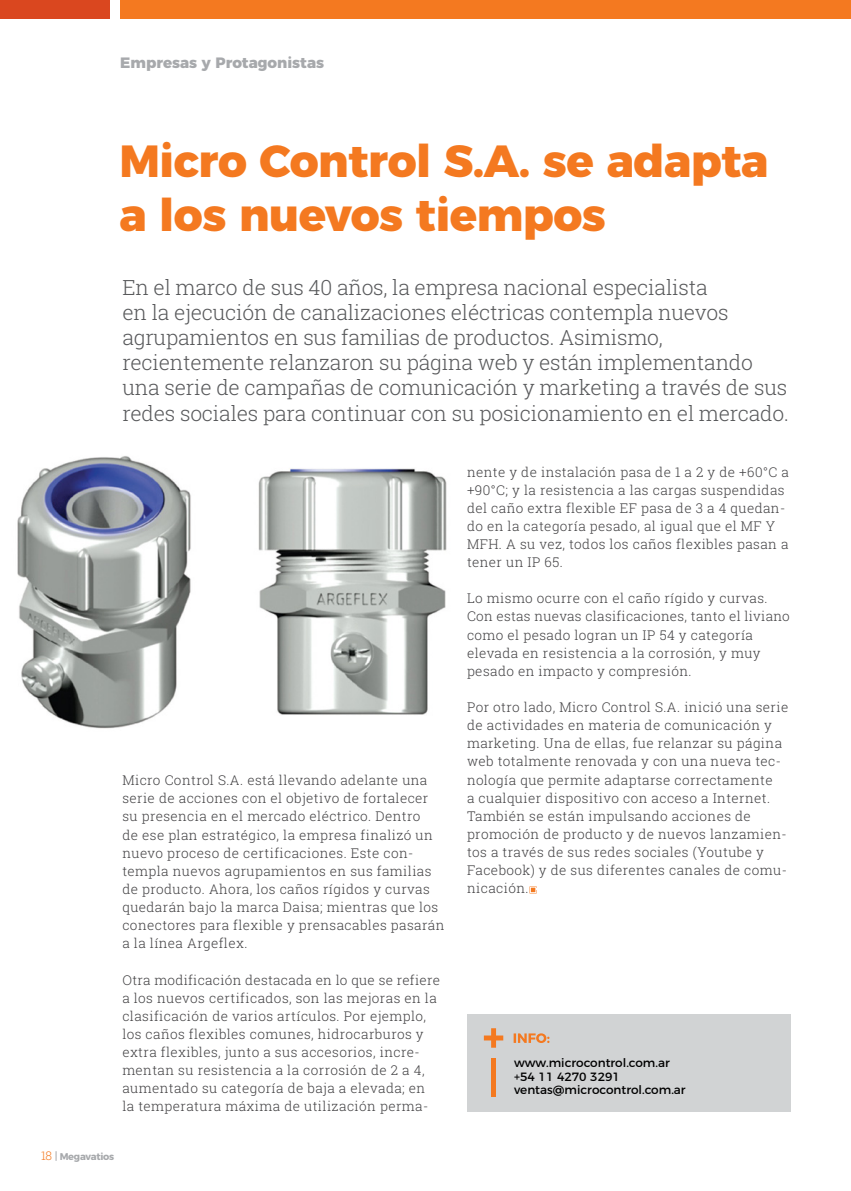
<style>
.page{position:relative;width:851px;height:1191px;background:#fff}
.page>*{position:absolute;margin:0;border:0;box-sizing:border-box;transform-origin:0 0}
.t1{font:800 45px/54px "Montserrat";letter-spacing:-.01em;color:#f47920}
.t2{font:300 21px/25.2px "Roboto Slab";letter-spacing:-.01em;color:#58595b}
.t3{font:800 15px "Montserrat";color:#a7a9ac}
.t4{font:300 13.5px/18.1px "Roboto Slab";letter-spacing:.03em;color:#414042}
.t5{font:12px/13.5px "Montserrat";color:#000}
.t6{font:700 9.75px "Montserrat";letter-spacing:-.025em;color:#a7a9ac}
.s1{font-family:"Roboto Slab";font-weight:300;font-size:12px;color:#f47920}
</style>
<div class="page">
<div style="left:0;top:0;width:110px;height:19px;background:#da471f"></div>
<div style="left:120px;top:0;width:730px;height:19px;background:#f47920"></div>
<div style="left:467px;top:1014px;width:323px;height:97px;background:#d1d3d4"></div>
<svg style="left:513px;top:1033px;width:36px;height:10px"></svg>
<svg style="left:484px;top:1028px;width:19px;height:19px"></svg>
<div style="left:491px;top:1057px;width:5px;height:39px;background:#f47920"></div>
<svg style="left:529px;top:886px;width:7px;height:7px"></svg>
<img style="left:17px;top:456px;width:430px;height:273px">
<p class="t3" style="left:120px;top:51px;width:205px">Empresas y Protagonistas</p>
<p class="t1" style="left:119px;top:131px;width:650px">Micro Control S.A. se adapta a los nuevos tiempos</p>
<p class="t2" style="left:122px;top:274px;width:668px">En el marco de sus 40 años, la empresa nacional especialista<br>en la ejecución de canalizaciones eléctricas contempla nuevos agrupamientos en sus familias de productos. Asimismo, recientemente relanzaron su página web y están implementando una serie de campañas de comunicación y marketing a través de sus redes sociales para continuar con su posicionamiento en el mercado.</p>
<p class="t4" style="left:122px;top:771px;width:323px">Micro Control S.A. está llevando adelante una serie de acciones con el objetivo de fortalecer su presencia en el mercado eléctrico. Dentro<br>de ese plan estratégico, la empresa finalizó un nuevo proceso de certificaciones. Este con&shy;templa nuevos agrupamientos en sus familias de producto. Ahora, los caños rígidos y curvas quedarán bajo la marca Daisa; mientras que los conectores para flexible y prensacables pasarán a la línea Argeflex.</p>
<p class="t4" style="left:122px;top:970px;width:319px">Otra modificación destacada en lo que se refiere a los nuevos certificados, son las mejoras en la clasificación de varios artículos. Por ejemplo, los caños flexibles comunes, hidrocarburos y extra flexibles, junto a sus accesorios, incre&shy;mentan su resistencia a la corrosión de 2 a 4, aumentado su categoría de baja a elevada; en la temperatura máxima de utilización perma-</p>
<p class="t6" style="left:41px;top:1148px;width:75px"><span class="s1">18</span> Megavatios</p>
<p class="t4" style="left:467px;top:462px;width:323px">nente y de instalación pasa de 1 a 2 y de +60°C a +90°C; y la resistencia a las cargas suspendidas del caño extra flexible EF pasa de 3 a 4 quedan&shy;do en la categoría pesado, al igual que el MF Y MFH. A su vez, todos los caños flexibles pasan a tener un IP 65.</p>
<p class="t4" style="left:467px;top:589px;width:324px">Lo mismo ocurre con el caño rígido y curvas.<br>Con estas nuevas clasificaciones, tanto el liviano como el pesado logran un IP 54 y categoría elevada en resistencia a la corrosión, y muy pesado en impacto y compresión.</p>
<p class="t4" style="left:467px;top:698px;width:323px">Por otro lado, Micro Control S.A. inició una serie de actividades en materia de comunicación y marketing. Una de ellas, fue relanzar su página web totalmente renovada y con una nueva tec&shy;nología que permite adaptarse correctamente<br>a cualquier dispositivo con acceso a Internet.<br>También se están impulsando acciones de promoción de producto y de nuevos lanzamien&shy;tos a través de sus redes sociales (Youtube y Facebook) y de sus diferentes canales de comu&shy;nicación.</p>
<p class="t5" style="left:514px;top:1055px;width:173px">www.microcontrol.com.ar +54 11 4270 3291 ventas@microcontrol.com.ar</p>
</div>
